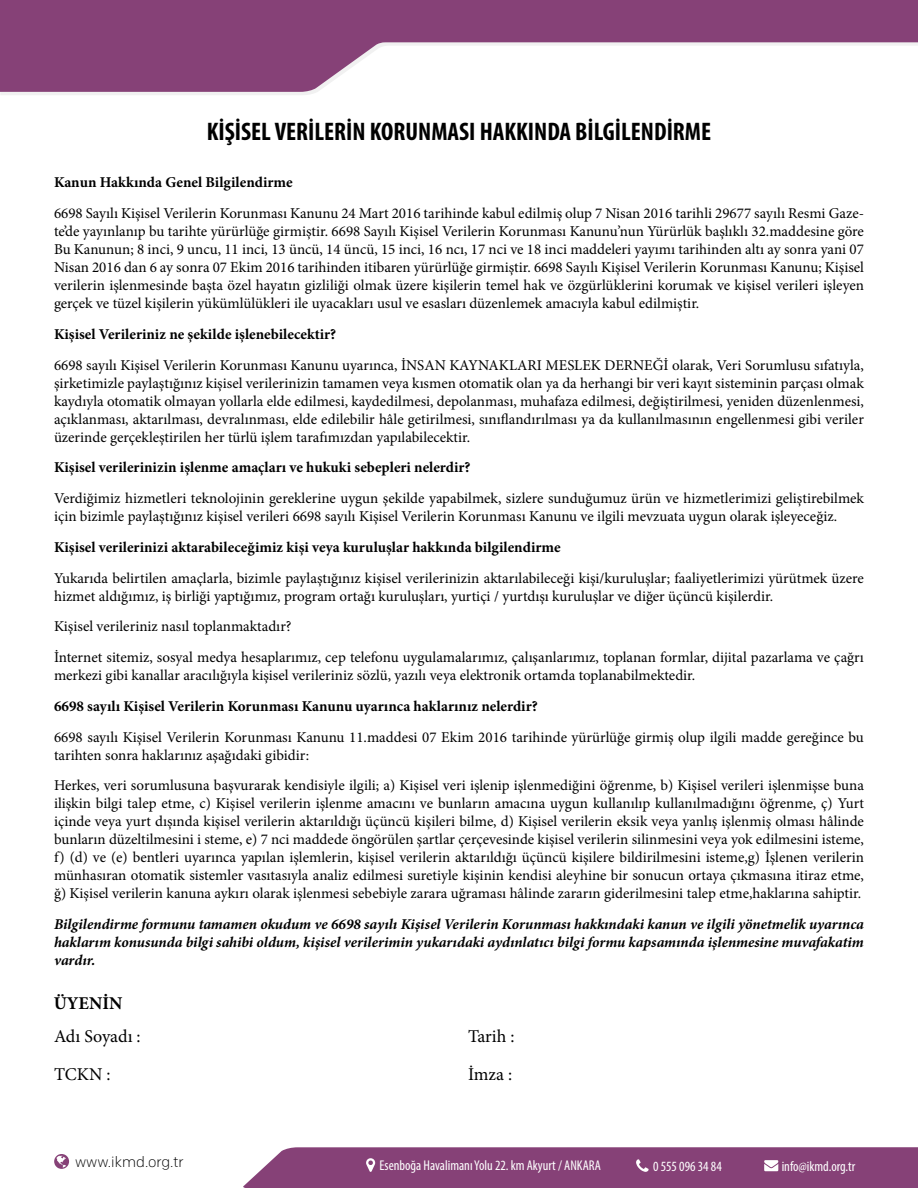
<style>
.page{position:relative;width:918px;height:1188px;background:#fff}
.page>*{position:absolute;margin:0;border:0;box-sizing:border-box;transform-origin:0 0}
.t1{font:700 condensed 25.5px "Myriad Pro";color:#000}
.t2{font:18px/38.5px "Minion Pro";color:#000}
.t3{font:700 18px "Minion Pro";color:#000}
.t4{font:15px/18px "Minion Pro";color:#000}
.t5{font:700 15px "Minion Pro";color:#000}
.t6{font:italic 700 15px/18px "Minion Pro";letter-spacing:-.005em;color:#000;text-align:justify}
.t7{font:300 15px "Colfax";color:#000}
.t8{font:condensed 14.1px "Myriad Pro";color:#fff}
</style>
<div class="page">
<svg style="left:0;top:92px;width:316px;height:3px"></svg>
<svg style="left:0;top:0;width:918px;height:92px;fill:#864177"></svg>
<svg style="left:54px;top:1154px;width:15px;height:15px"></svg>
<svg style="left:243px;top:1147px;width:675px;height:41px;background:#8b4a7d"></svg>
<h1 class="t1" style="left:207px;top:116px;width:506px">KİŞİSEL VERİLERİN KORUNMASI HAKKINDA BİLGİLENDİRME</h1>
<p class="t5" style="left:54px;top:172px;width:240px">Kanun Hakkında Genel Bilgilendirme</p>
<p class="t4" style="left:54px;top:204px;width:812px;text-align:justify">6698 Sayılı Kişisel Verilerin Korunması Kanunu 24 Mart 2016 tarihinde kabul edilmiş olup 7 Nisan 2016 tarihli 29677 sayılı Resmi Gaze&shy;te’de yayınlanıp bu tarihte yürürlüğe girmiştir. 6698 Sayılı Kişisel Verilerin Korunması Kanunu’nun Yürürlük başlıklı 32.maddesine göre Bu Kanunun; 8 inci, 9 uncu, 11 inci, 13 üncü, 14 üncü, 15 inci, 16 ncı, 17 nci ve 18 inci maddeleri yayımı tarihinden altı ay sonra yani 07<br>Nisan 2016 dan 6 ay sonra 07 Ekim 2016 tarihinden itibaren yürürlüğe girmiştir. 6698 Sayılı Kişisel Verilerin Korunması Kanunu; Kişisel verilerin işlenmesinde başta özel hayatın gizliliği olmak üzere kişilerin temel hak ve özgürlüklerini korumak ve kişisel verileri işleyen gerçek ve tüzel kişilerin yükümlülükleri ile uyacakları usul ve esasları düzenlemek amacıyla kabul edilmiştir.</p>
<p class="t5" style="left:54px;top:324px;width:284px">Kişisel Verileriniz ne şekilde işlenebilecektir?</p>
<p class="t4" style="left:54px;top:356px;width:811px;text-align:justify">6698 sayılı Kişisel Verilerin Korunması Kanunu uyarınca, İNSAN KAYNAKLARI MESLEK DERNEĞİ olarak, Veri Sorumlusu sıfatıyla, şirketimizle paylaştığınız kişisel verilerinizin tamamen veya kısmen otomatik olan ya da herhangi bir veri kayıt sisteminin parçası olmak kaydıyla otomatik olmayan yollarla elde edilmesi, kaydedilmesi, depolanması, muhafaza edilmesi, değiştirilmesi, yeniden düzenlenmesi, açıklanması, aktarılması, devralınması, elde edilebilir hâle getirilmesi, sınıflandırılması ya da kullanılmasının engellenmesi gibi veriler üzerinde gerçekleştirilen her türlü işlem tarafımızdan yapılabilecektir.</p>
<p class="t5" style="left:54px;top:457px;width:418px">Kişisel verilerinizin işlenme amaçları ve hukuki sebepleri nelerdir?</p>
<p class="t4" style="left:54px;top:489px;width:812px">Verdiğimiz hizmetleri teknolojinin gereklerine uygun şekilde yapabilmek, sizlere sunduğumuz ürün ve hizmetlerimizi geliştirebilmek için bizimle paylaştığınız kişisel verileri 6698 sayılı Kişisel Verilerin Korunması Kanunu ve ilgili mevzuata uygun olarak işleyeceğiz.</p>
<p class="t5" style="left:54px;top:537px;width:508px">Kişisel verilerinizi aktarabileceğimiz kişi veya kuruluşlar hakkında bilgilendirme</p>
<p class="t4" style="left:54px;top:569px;width:812px">Yukarıda belirtilen amaçlarla, bizimle paylaştığınız kişisel verilerinizin aktarılabileceği kişi/kuruluşlar; faaliyetlerimizi yürütmek üzere hizmet aldığımız, iş birliği yaptığımız, program ortağı kuruluşları, yurtiçi / yurtdışı kuruluşlar ve diğer üçüncü kişilerdir.</p>
<p class="t4" style="left:54px;top:611px;width:811px;line-height:30.8px">Kişisel verileriniz nasıl toplanmaktadır?<br>İnternet sitemiz, sosyal medya hesaplarımız, cep telefonu uygulamalarımız, çalışanlarımız, toplanan formlar, dijital pazarlama ve çağrı</p>
<p class="t4" style="left:54px;top:666px;width:643px">merkezi gibi kanallar aracılığıyla kişisel verileriniz sözlü, yazılı veya elektronik ortamda toplanabilmektedir.</p>
<p class="t5" style="left:54px;top:696px;width:485px">6698 sayılı Kişisel Verilerin Korunması Kanunu uyarınca haklarınız nelerdir?</p>
<p class="t4" style="left:54px;top:728px;width:811px">6698 sayılı Kişisel Verilerin Korunması Kanunu 11.maddesi 07 Ekim 2016 tarihinde yürürlüğe girmiş olup ilgili madde gereğince bu tarihten sonra haklarınız aşağıdaki gibidir:</p>
<p class="t4" style="left:54px;top:777px;width:812px;text-align:justify">Herkes, veri sorumlusuna başvurarak kendisiyle ilgili; a) Kişisel veri işlenip işlenmediğini öğrenme, b) Kişisel verileri işlenmişse buna ilişkin bilgi talep etme, c) Kişisel verilerin işlenme amacını ve bunların amacına uygun kullanılıp kullanılmadığını öğrenme, ç) Yurt içinde veya yurt dışında kişisel verilerin aktarıldığı üçüncü kişileri bilme, d) Kişisel verilerin eksik veya yanlış işlenmiş olması hâlinde bunların düzeltilmesini i steme, e) 7 nci maddede öngörülen şartlar çerçevesinde kişisel verilerin silinmesini veya yok edilmesini isteme, f) (d) ve (e) bentleri uyarınca yapılan işlemlerin, kişisel verilerin aktarıldığı üçüncü kişilere bildirilmesini isteme,g) İşlenen verilerin münhasıran otomatik sistemler vasıtasıyla analiz edilmesi suretiyle kişinin kendisi aleyhine bir sonucun ortaya çıkmasına itiraz etme, ğ) Kişisel verilerin kanuna aykırı olarak işlenmesi sebebiyle zarara uğraması hâlinde zararın giderilmesini talep etme,haklarına sahiptir.</p>
<p class="t6" style="left:54px;top:915px;width:812px">Bilgilendirme formunu tamamen okudum ve 6698 sayılı Kişisel Verilerin Korunması hakkındaki kanun ve ilgili yönetmelik uyarınca haklarım konusunda bilgi sahibi oldum, kişisel verilerimin yukarıdaki aydınlatıcı bilgi formu kapsamında işlenmesine muvafakatim vardır.</p>
<p class="t3" style="left:54px;top:990px;width:70px">ÜYENİN</p>
<p class="t2" style="left:54px;top:1017px;width:88px">Adı Soyadı :<br>TCKN :</p>
<p class="t2" style="left:468px;top:1017px;width:48px">Tarih :<br>İmza :</p>
<p class="t7" style="left:75px;top:1153px;width:110px">www.ikmd.org.tr</p>
<p class="t8" style="left:380px;top:1157px;width:223px">Esenboğa Havalimanı Yolu 22. km Akyurt / ANKARA</p>
<p class="t8" style="left:653px;top:1158px;width:70px">0 555 096 34 84</p>
<p class="t8" style="left:782px;top:1158px;width:75px">info@ikmd.org.tr</p>
</div>
